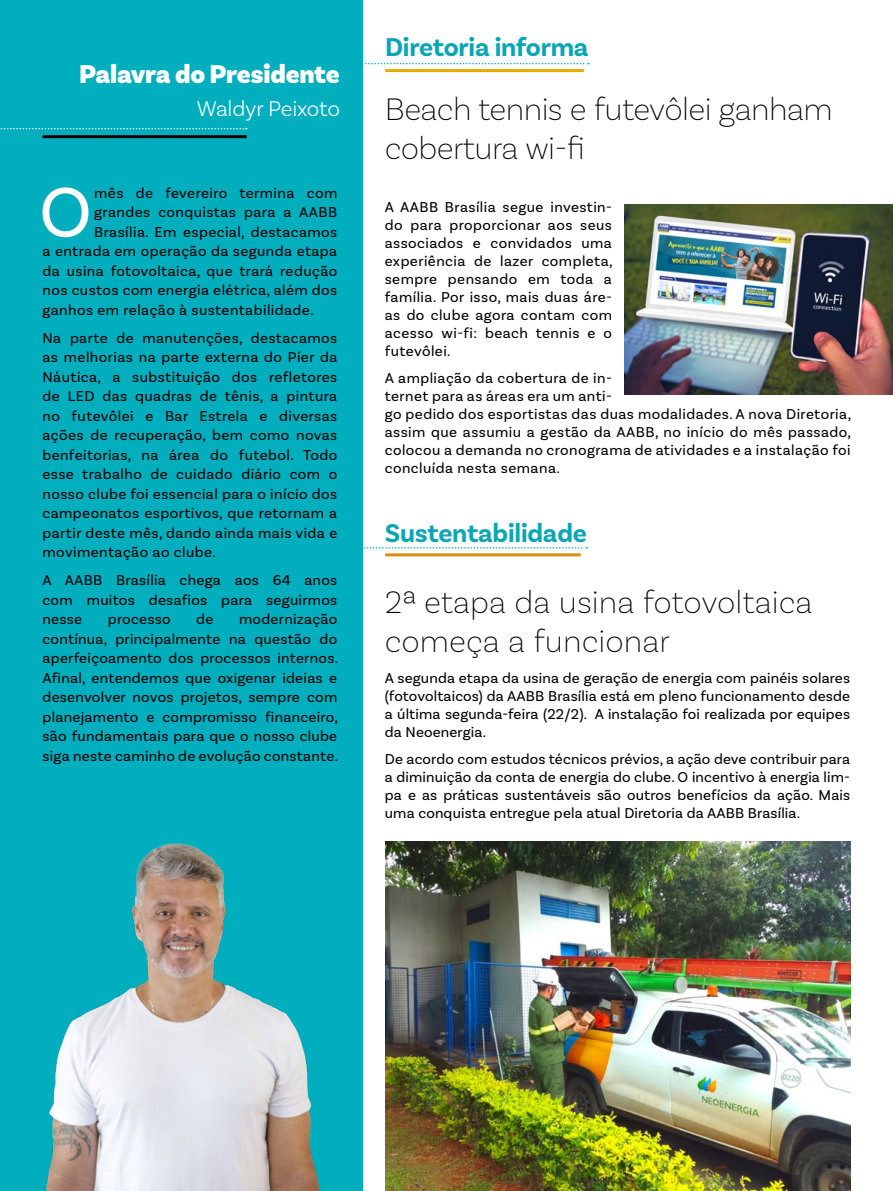
<style>
.page{position:relative;width:893px;height:1191px;background:#fff}
.page>*{position:absolute;margin:0;border:0;box-sizing:border-box;transform-origin:0 0}
.t1{font:74.1px "Basic Sans";color:#fff}
.t2{font:200 33px/39px "Basic Sans";letter-spacing:-.015em;color:#000}
.t3{font:900 27px "Basic Sans";letter-spacing:-.01em;color:#fff}
.t4{font:700 27px "Basic Sans";letter-spacing:-.01em;color:#08a5b4}
.t5{font:700 27px "Basic Sans";letter-spacing:-.01em;color:#0ca5b4}
.t6{font:300 22.5px "Basic Sans";letter-spacing:-.01em;color:#fff}
.t7{font:15px/19.5px "Basic Sans";letter-spacing:.03em;color:#000;text-align:justify}
</style>
<div class="page">
<svg style="left:363px;top:547px;width:224px;height:1px"></svg>
<svg style="left:363px;top:63px;width:226px;height:1px"></svg>
<hr style="left:385px;top:69px;width:199px;height:3px;background:#eda800">
<div style="left:0;top:0;width:363px;height:1191px;background:#00aebe"></div>
<hr style="left:43px;top:135px;width:204px;height:3px;background:#000">
<svg style="left:0;top:128px;width:247px;height:1px"></svg>
<img style="left:45px;top:842px;width:275px;height:349px">
<hr style="left:385px;top:553px;width:196px;height:3px;background:#da8c0c">
<img style="left:625px;top:204px;width:268px;height:190px">
<img style="left:385px;top:841px;width:466px;height:350px">
<h3 class="t3" style="left:79px;top:58px;width:262px">Palavra do Presidente</h3>
<h3 class="t6" style="left:197px;top:95px;width:145px">Waldyr Peixoto</h3>
<h1 class="t1" style="left:39px;top:168px;width:55px">O</h1>
<p class="t7" style="left:94px;top:183px;width:245px">mês de fevereiro termina com</p>
<p class="t7" style="left:94px;top:202px;width:245px">grandes conquistas para a AABB</p>
<p class="t7" style="left:94px;top:222px;width:245px">Brasília. Em especial, destacamos</p>
<p class="t7" style="left:43px;top:241px;width:296px">a entrada em operação da segunda etapa</p>
<p class="t7" style="left:43px;top:261px;width:296px">da usina fotovoltaica, que trará redução</p>
<p class="t7" style="left:43px;top:280px;width:296px">nos custos com energia elétrica, além dos</p>
<p class="t7" style="left:43px;top:300px;width:273px">ganhos em relação à sustentabilidade.</p>
<p class="t7" style="left:43px;top:328px;width:296px">Na parte de manutenções, destacamos as melhorias na parte externa do Píer da Náutica, a substituição dos refletores de LED das quadras de tênis, a pintura no futevôlei e Bar Estrela e diversas ações de recuperação, bem como novas benfeitorias, na área do futebol. Todo esse trabalho de cuidado diário com o nosso clube foi essencial para o início dos campeonatos esportivos, que retornam a partir deste mês, dando ainda mais vida e movimentação ao clube.</p>
<p class="t7" style="left:43px;top:570px;width:296px">A AABB Brasília chega aos 64 anos com muitos desafios para seguirmos nesse</p>
<p class="t7" style="left:43px;top:609px;width:297px;text-indent:196px">modernização contínua, principalmente na questão do aperfeiçoamento dos processos internos.<br>Afinal, entendemos que oxigenar ideias e desenvolver novos projetos, sempre com planejamento e compromisso financeiro, são fundamentais para que o nosso clube siga neste caminho de evolução constante.</p>
<p class="t7" style="left:108px;top:609px;width:64px">processo</p>
<p class="t7" style="left:196px;top:609px;width:19px">de</p>
<h3 class="t4" style="left:385px;top:31px;width:205px">Diretoria informa</h3>
<h2 class="t2" style="left:385px;top:89px;width:449px">Beach tennis e futevôlei ganham cobertura wi-fi</h2>
<p class="t7" style="left:385px;top:198px;width:229px;line-height:18px">A AABB Brasília segue investin&shy;do para proporcionar aos seus associados e convidados uma experiência de lazer completa, sempre pensando em toda a família. Por isso, mais duas áre&shy;as do clube agora contam com acesso wi-fi: beach tennis e o futevôlei.</p>
<p class="t7" style="left:385px;top:368px;width:468px;line-height:18px;text-align:left">A ampliação da cobertura de in-<br>ternet para as áreas era um anti-<br>go pedido dos esportistas das duas modalidades. A nova Diretoria, assim que assumiu a gestão da AABB, no início do mês passado, colocou a demanda no cronograma de atividades e a instalação foi concluída nesta semana.</p>
<h3 class="t5" style="left:385px;top:517px;width:204px">Sustentabilidade</h3>
<h2 class="t2" style="left:385px;top:582px;width:429px">2ª etapa da usina fotovoltaica começa a funcionar</h2>
<p class="t7" style="left:385px;top:669px;width:467px;line-height:18px">A segunda etapa da usina de geração de energia com painéis solares (fotovoltaicos) da AABB Brasília está em pleno funcionamento desde a última segunda-feira (22/2). A instalação foi realizada por equipes da Neoenergia.</p>
<p class="t7" style="left:385px;top:749px;width:467px;line-height:18px">De acordo com estudos técnicos prévios, a ação deve contribuir para a diminuição da conta de energia do clube. O incentivo à energia lim&shy;pa e as práticas sustentáveis são outros benefícios da ação. Mais uma conquista entregue pela atual Diretoria da AABB Brasília.</p>
</div>
